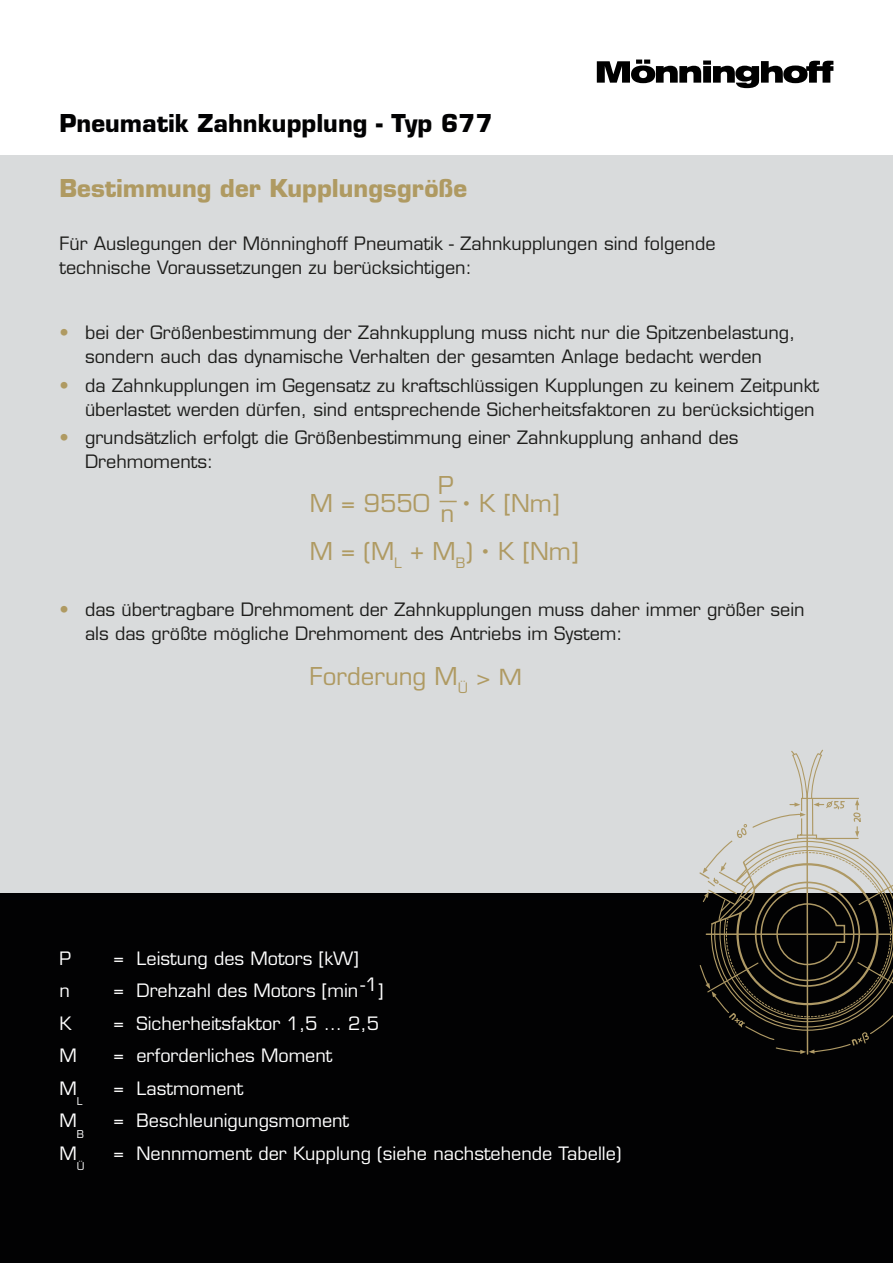
<style>
.page{position:relative;width:893px;height:1263px;background:#fff}
.page>*{position:absolute;margin:0;border:0;box-sizing:border-box;transform-origin:0 0}
.Formel{font:24px "Eurostile LT Std";color:#af9a62}
.t1{font:700 24px "Eurostile LT Std";color:#020203}
.Überschrift_H2{font:700 24px "Eurostile LT Std";color:#af9a62}
.Fließtext{font:18px/24px "Eurostile LT Std";color:#1d1d1b}
.Fließtext_weiß{font:18px "Eurostile LT Std";color:#fff}
.Fließtext_weiß-2{font:10.5px "Eurostile LT Std";color:#fff}
.s1{color:#af9a62}
.s2{font-size:21.6px}
</style>
<div class="page">
<div style="left:0;top:893px;width:893px;height:370px;background:#020203"></div>
<div style="left:0;top:156px;width:893px;height:741px;background:#d9dbdc"></div>
<svg style="left:440px;top:501px;width:17px;height:1px"></svg>
<svg style="left:597px;top:60px;width:236px;height:28px"></svg>
<svg style="left:699px;top:749px;width:194px;height:305px"></svg>
<p class="t1" style="left:60px;top:108px;width:435px">Pneumatik Zahnkupplung - Typ 677</p>
<p class="Überschrift_H2" style="left:60px;top:173px;width:409px">Bestimmung der Kupplungsgröße</p>
<p class="Fließtext" style="left:60px;top:232px;width:657px">Für Auslegungen der Mönninghoff Pneumatik - Zahnkupplungen sind folgende technische Voraussetzungen zu berücksichtigen:</p>
<p class="Fließtext" style="left:60px;top:321px;width:737px;text-align:center"><span class="s1">•</span> bei der Größenbestimmung der Zahnkupplung muss nicht nur die Spitzenbelastung, sondern auch das dynamische Verhalten der gesamten Anlage bedacht werden</p>
<p class="Fließtext" style="left:60px;top:373px;width:761px;text-align:right"><span class="s1">•</span> da Zahnkupplungen im Gegensatz zu kraftschlüssigen Kupplungen zu keinem Zeitpunkt überlastet werden dürfen, sind entsprechende Sicherheitsfaktoren zu berücksichtigen</p>
<p class="Fließtext" style="left:85px;top:425px;width:655px;text-indent:-26px"><span class="s1">•</span> grundsätzlich erfolgt die Größenbestimmung einer Zahnkupplung anhand des<br>Drehmoments:</p>
<p class="Formel" style="left:438px;top:470px;width:17px">P</p>
<p class="Formel" style="left:310px;top:489px;width:121px">M = 9550</p>
<p class="Formel" style="left:479px;top:489px;width:82px">K [Nm]</p>
<p class="Formel" style="left:310px;top:537px;width:270px">M = (M<sub>L</sub> + M<sub>B</sub>) K [Nm]</p>
<p class="Formel" style="left:440px;top:498px;width:15px">n</p>
<p class="Fließtext" style="left:85px;top:598px;width:721px;text-indent:-26px"><span class="s1">•</span> das übertragbare Drehmoment der Zahnkupplungen muss daher immer größer sein als das größte mögliche Drehmoment des Antriebs im System:</p>
<p class="Formel" style="left:310px;top:662px;width:214px">Forderung M<sub>Ü</sub> <span class="s2">&gt; M</span></p>
<p class="Fließtext_weiß" style="left:60px;top:947px;width:13px">P</p>
<p class="Fließtext_weiß" style="left:114px;top:947px;width:247px">= Leistung des Motors [kW]</p>
<p class="Fließtext_weiß" style="left:60px;top:980px;width:12px">n</p>
<p class="Fließtext_weiß" style="left:114px;top:980px;width:271px">= Drehzahl des Motors [min-1]</p>
<p class="Fließtext_weiß" style="left:60px;top:1012px;width:14px">K</p>
<p class="Fließtext_weiß" style="left:114px;top:1012px;width:267px">= Sicherheitsfaktor 1,5 … 2,5</p>
<p class="Fließtext_weiß" style="left:60px;top:1045px;width:19px">M</p>
<p class="Fließtext_weiß" style="left:114px;top:1045px;width:220px">= erforderliches Moment</p>
<p class="Fließtext_weiß" style="left:60px;top:1077px;width:19px">M</p>
<p class="Fließtext_weiß-2" style="left:77px;top:1095px;width:7px">L</p>
<p class="Fließtext_weiß" style="left:114px;top:1077px;width:132px">= Lastmoment</p>
<p class="Fließtext_weiß" style="left:60px;top:1110px;width:19px">M</p>
<p class="Fließtext_weiß-2" style="left:77px;top:1127px;width:9px">B</p>
<p class="Fließtext_weiß" style="left:60px;top:1142px;width:19px">M</p>
<p class="Fließtext_weiß-2" style="left:77px;top:1160px;width:9px">Ü</p>
<p class="Fließtext_weiß" style="left:114px;top:1110px;width:237px">= Beschleunigungsmoment</p>
<p class="Fließtext_weiß" style="left:114px;top:1142px;width:509px">= Nennmoment der Kupplung (siehe nachstehende Tabelle)</p>
</div>
